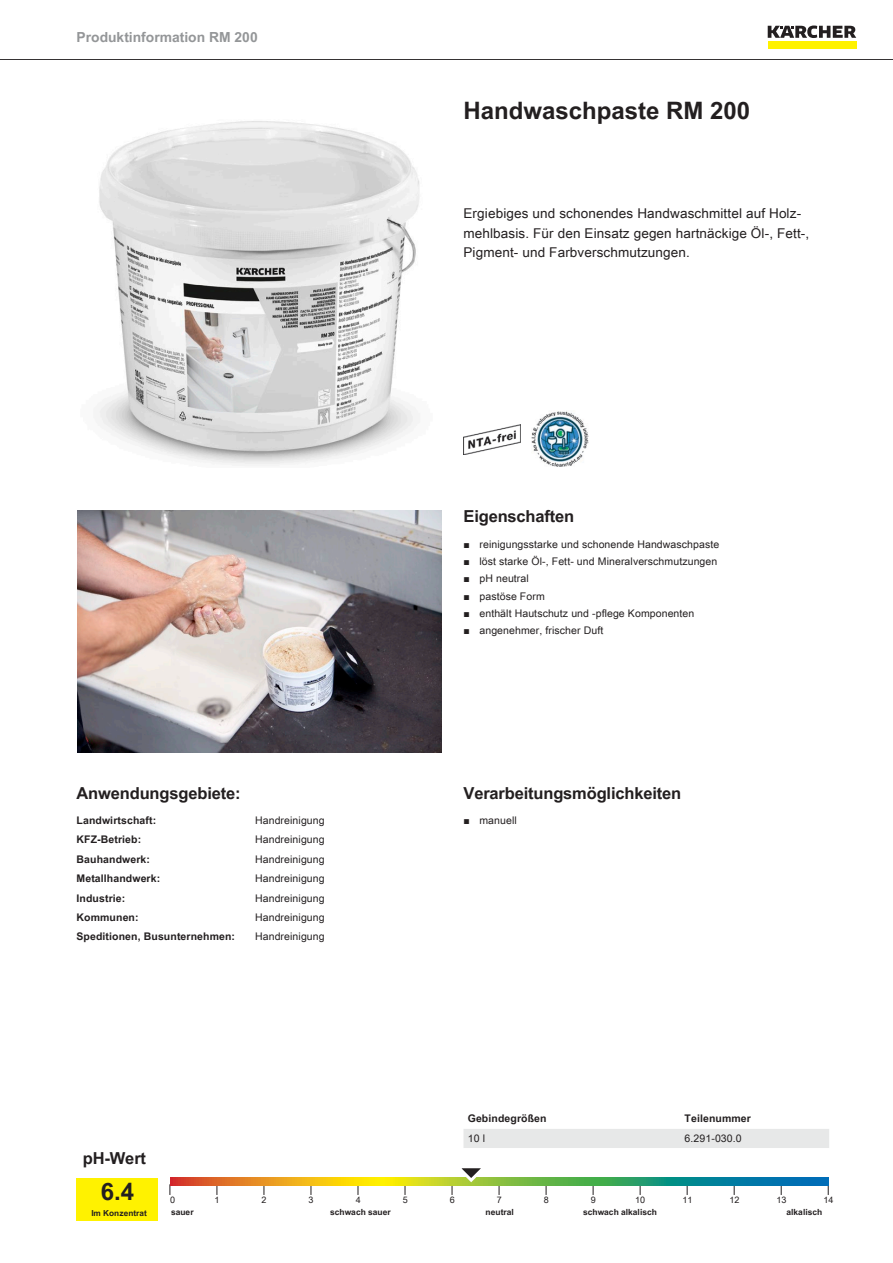
<style>
.page{position:relative;width:893px;height:1263px;background:#fff}
.page>*{position:absolute;margin:0;border:0;box-sizing:border-box;transform-origin:0 0}
.t1{font:700 24px "Arial Unicode MS";color:#231f20}
.t2{font:700 16.5px "Arial Unicode MS";letter-spacing:-.01em;color:#231f20}
.t3{font:700 13.8px "Arial Unicode MS";color:#949698}
.t4{font:13.5px/19.5px "Arial Unicode MS";letter-spacing:.01em;color:#231f20}
.t5{font:10.5px "Arial Unicode MS";letter-spacing:.01em;color:#231f20}
.t6{font:700 10.5px "Arial Unicode MS";letter-spacing:.01em;color:#231f20}
.t7{font:9px "Arial Unicode MS";color:#231f20}
.t8{font:700 8.4px "Arial Unicode MS";color:#231f20}
.t9{font:700 8.25px "Arial Unicode MS";color:#231f20}
.s1{font-family:"Arial"}
</style>
<div class="page">
<hr style="left:0;top:59px;width:893px;height:1px;background:#231f20">
<div style="left:768px;top:42px;width:88px;height:7px;background:#fff200"></div>
<svg style="left:768px;top:26px;width:88px;height:12px"></svg>
<img style="left:94px;top:121px;width:326px;height:345px">
<img style="left:463px;top:424px;width:57px;height:30px">
<img style="left:531px;top:411px;width:57px;height:56px">
<img style="left:78px;top:510px;width:363px;height:243px">
<div style="left:77px;top:1178px;width:81px;height:42px;background:#fff200"></div>
<svg style="left:170px;top:1178px;width:658px;height:8px;background:#809f4d"></svg>
<svg style="left:452px;top:1168px;width:40px;height:27px"></svg>
<div style="left:463px;top:1129px;width:366px;height:19px;background:#e7e8e8"></div>
<h3 class="t3" style="left:77px;top:27px;width:183px">Produktinformation RM 200</h3>
<h2 class="t2" style="left:77px;top:780px;width:166px">Anwendungsgebiete:</h2>
<p class="t6" style="left:77px;top:812px;width:81px">Landwirtschaft:</p>
<p class="t5" style="left:255px;top:812px;width:71px">Handreinigung</p>
<p class="t6" style="left:77px;top:832px;width:66px">KFZ-Betrieb:</p>
<p class="t5" style="left:255px;top:832px;width:71px">Handreinigung</p>
<p class="t6" style="left:77px;top:851px;width:75px">Bauhandwerk:</p>
<p class="t5" style="left:255px;top:851px;width:71px">Handreinigung</p>
<p class="t6" style="left:77px;top:871px;width:85px">Metallhandwerk:</p>
<p class="t5" style="left:255px;top:871px;width:71px">Handreinigung</p>
<p class="t6" style="left:77px;top:890px;width:50px">Industrie:</p>
<p class="t5" style="left:255px;top:890px;width:71px">Handreinigung</p>
<p class="t6" style="left:77px;top:910px;width:64px">Kommunen:</p>
<p class="t5" style="left:255px;top:910px;width:71px">Handreinigung</p>
<p class="t6" style="left:77px;top:929px;width:160px">Speditionen, Busunternehmen:</p>
<p class="t5" style="left:255px;top:929px;width:71px">Handreinigung</p>
<h1 class="t1" style="left:463px;top:93px;width:288px">Handwaschpaste RM 200</h1>
<p class="t4" style="left:463px;top:203px;width:347px">Ergiebiges und schonendes Handwaschmittel auf Holz&shy;mehlbasis. Für den Einsatz gegen hartnäckige Öl-, Fett-,<br>Pigment- und Farbverschmutzungen.</p>
<h2 class="t2" style="left:463px;top:504px;width:112px">Eigenschaften</h2>
<p class="t5" style="left:463px;top:536px;width:257px"><span class="s1">■</span> reinigungsstarke und schonende Handwaschpaste</p>
<p class="t5" style="left:463px;top:554px;width:255px"><span class="s1">■</span> löst starke Öl-, Fett- und Mineralverschmutzungen</p>
<p class="t5" style="left:463px;top:571px;width:67px"><span class="s1">■</span> pH neutral</p>
<p class="t5" style="left:463px;top:588px;width:83px"><span class="s1">■</span> pastöse Form</p>
<p class="t5" style="left:463px;top:605px;width:232px"><span class="s1">■</span> enthält Hautschutz und -pflege Komponenten</p>
<p class="t5" style="left:463px;top:623px;width:141px"><span class="s1">■</span> angenehmer, frischer Duft</p>
<h2 class="t2" style="left:463px;top:780px;width:219px">Verarbeitungsmöglichkeiten</h2>
<p class="t5" style="left:463px;top:813px;width:55px"><span class="s1">■</span> manuell</p>
<p class="t6" style="left:468px;top:1111px;width:80px">Gebindegrößen</p>
<p class="t6" style="left:685px;top:1111px;width:68px">Teilenummer</p>
<p class="t5" style="left:468px;top:1130px;width:19px">10 l</p>
<p class="t5" style="left:685px;top:1130px;width:59px">6.291-030.0</p>
<h2 class="t2" style="left:83px;top:1146px;width:65px">pH-Wert</h2>
<h1 class="t1" style="left:101px;top:1174px;width:35px">6.4</h1>
<p class="t7" style="left:170px;top:1193px;width:7px">0</p>
<p class="t7" style="left:215px;top:1193px;width:7px">1</p>
<p class="t7" style="left:262px;top:1193px;width:7px">2</p>
<p class="t7" style="left:309px;top:1193px;width:7px">3</p>
<p class="t7" style="left:356px;top:1193px;width:7px">4</p>
<p class="t7" style="left:403px;top:1193px;width:7px">5</p>
<p class="t7" style="left:450px;top:1193px;width:7px">6</p>
<p class="t7" style="left:497px;top:1193px;width:7px">7</p>
<p class="t7" style="left:544px;top:1193px;width:7px">8</p>
<p class="t7" style="left:591px;top:1193px;width:7px">9</p>
<p class="t7" style="left:635px;top:1193px;width:12px">10</p>
<p class="t7" style="left:682px;top:1193px;width:12px">11</p>
<p class="t7" style="left:729px;top:1193px;width:12px">12</p>
<p class="t7" style="left:776px;top:1193px;width:12px">13</p>
<p class="t7" style="left:823px;top:1193px;width:12px">14</p>
<p class="t9" style="left:91px;top:1207px;width:57px">Im Konzentrat</p>
<p class="t8" style="left:171px;top:1206px;width:24px">sauer</p>
<p class="t8" style="left:330px;top:1206px;width:62px">schwach sauer</p>
<p class="t8" style="left:486px;top:1206px;width:30px">neutral</p>
<p class="t8" style="left:583px;top:1206px;width:75px">schwach alkalisch</p>
<p class="t8" style="left:786px;top:1206px;width:37px">alkalisch</p>
</div>
